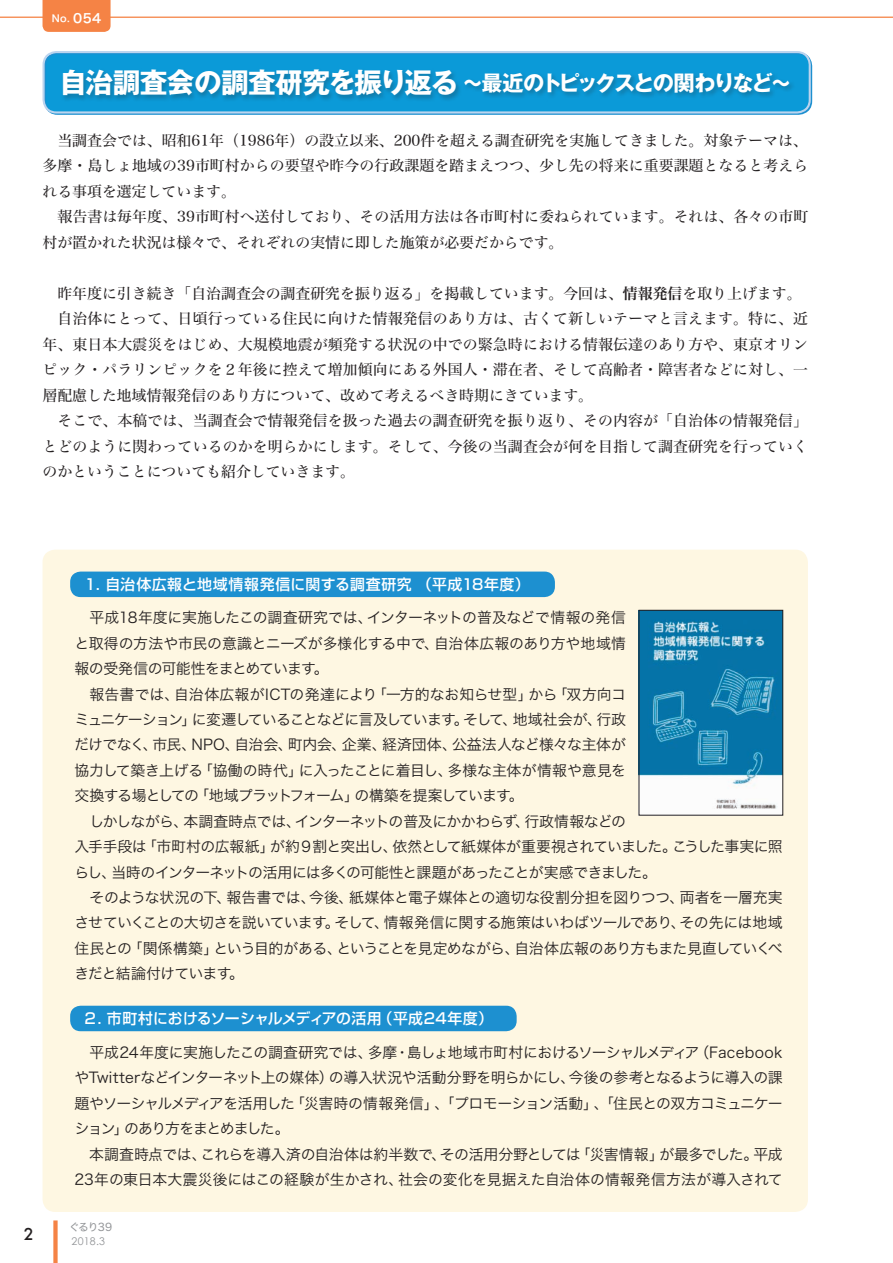
<style>
.page{position:relative;width:893px;height:1263px;background:#fff}
.page>*{position:absolute;margin:0;border:0;box-sizing:border-box;transform-origin:0 0}
.t1{font:700 21.3px "Gothic MB101 Pro";letter-spacing:-.1em;color:#fff}
.t2{font:500 15.9px "Futura";color:#231f20}
.t3{font:14.85px/25.5px "Hira Kaku Pro W3";letter-spacing:-.03em;color:#231f20}
.t4{font:14.85px/25.5px "Hira Min Std N W4";letter-spacing:.005em;color:#231f20}
.t5{font:500 14.85px "Shin Go Pro";letter-spacing:.02em;color:#fff}
.t6{font:10.65px "Century Gothic";color:#939598}
.t7{font:10.65px "Hira Kaku Std W4";letter-spacing:-.09em;color:#939598}
.t8{font:9.75px "Hira Kaku Pro W6";color:#fff}
.s1{font-size:12.6px}
.s2{font-size:27.6px}
.s3{font-family:"Hira Min Std N W6"}
</style>
<div class="page">
<hr style="left:0;top:17px;width:893px;height:1px;background:#f58345">
<div style="left:43px;top:0;width:68px;height:32px;background:#f58345"></div>
<div style="left:53px;top:1220px;width:5px;height:43px;background:#f58345"></div>
<div style="left:43px;top:550px;width:765px;height:662px;background:#fef7e2;border-radius:13px"></div>
<div style="left:45px;top:53px;width:766px;height:61px;background:#0b9ad8;border-radius:13px"></div>
<div style="left:44px;top:52px;width:768px;height:63px;border:2px solid #1d90d0;border-radius:13px"></div>
<div style="left:43px;top:51px;width:768px;height:63px;border:2px solid #bcd4ee;border-radius:13px"></div>
<div style="left:61px;top:67px;width:735px;height:35px;background:#231f20;opacity:.3"></div>
<div style="left:70px;top:572px;width:485px;height:25px;background:#1d90d0;border-radius:10px"></div>
<div style="left:70px;top:1006px;width:447px;height:25px;background:#1d90d0;border-radius:10px"></div>
<img style="left:641px;top:612px;width:140px;height:201px">
<div style="left:639px;top:610px;width:144px;height:205px;border:1px solid #231f20"></div>
<p class="t8" style="left:52px;top:9px;width:51px">No. <span class="s1">054</span></p>
<h1 class="t1" style="left:59px;top:65px;width:734px"><span class="s2">自治調査会の調査研究を振り返る</span> ～最近のトピックスとの関わりなど～</h1>
<p class="t4" style="left:43px;top:127px;width:767px">　当調査会では、昭和61年（1986年）の設立以来、200件を超える調査研究を実施してきました。対象テーマは、多摩・島しょ地域の39市町村からの要望や昨今の行政課題を踏まえつつ、少し先の将来に重要課題となると考えられる事項を選定しています。<br>　報告書は毎年度、39市町村へ送付しており、その活用方法は各市町村に委ねられています。それは、各々の市町村が置かれた状況は様々で、それぞれの実情に即した施策が必要だからです。</p>
<p class="t4" style="left:43px;top:280px;width:767px">　昨年度に引き続き「自治調査会の調査研究を振り返る」を掲載しています。今回は、<span class="s3">情報発信</span>を取り上げます。　自治体にとって、日頃行っている住民に向けた情報発信のあり方は、古くて新しいテーマと言えます。特に、近年、東日本大震災をはじめ、大規模地震が頻発する状況の中での緊急時における情報伝達のあり方や、東京オリンピック・パラリンピックを２年後に控えて増加傾向にある外国人・滞在者、そして高齢者・障害者などに対し、一層配慮した地域情報発信のあり方について、改めて考えるべき時期にきています。<br>　そこで、本稿では、当調査会で情報発信を扱った過去の調査研究を振り返り、その内容が「自治体の情報発信」とどのように関わっているのかを明らかにします。そして、今後の当調査会が何を目指して調査研究を行っていくのかということについても紹介していきます。</p>
<p class="t2" style="left:24px;top:1223px;width:11px">2</p>
<p class="t5" style="left:83px;top:572px;width:448px">１．自治体広報と地域情報発信に関する調査研究 （平成18年度）</p>
<p class="t3" style="left:74px;top:604px;width:710px">　平成18年度に実施したこの調査研究では、インターネットの普及などで情報の発信<br>と取得の方法や市民の意識とニーズが多様化する中で、自治体広報のあり方や地域情<br>報の受発信の可能性をまとめています。<br>　報告書では、自治体広報がICTの発達により「一方的なお知らせ型」から「双方向コ<br>ミュニケーション」に変遷していることなどに言及しています。そして、地域社会が、行政<br>だけでなく、市民、NPO、自治会、町内会、企業、経済団体、公益法人など様々な主体が<br>協力して築き上げる「協働の時代」に入ったことに着目し、多様な主体が情報や意見を<br>交換する場としての「地域プラットフォーム」の構築を提案しています。<br>　しかしながら、本調査時点では、インターネットの普及にかかわらず、行政情報などの<br>入手手段は「市町村の広報紙」が約９割と突出し、依然として紙媒体が重要視されていました。こうした事実に照らし、当時のインターネットの活用には多くの可能性と課題があったことが実感できました。<br>　そのような状況の下、報告書では、今後、紙媒体と電子媒体との適切な役割分担を図りつつ、両者を一層充実させていくことの大切さを説いています。そして、情報発信に関する施策はいわばツールであり、その先には地域住民との「関係構築」という目的がある、ということを見定めながら、自治体広報のあり方もまた見直していくべきだと結論付けています。</p>
<p class="t5" style="left:83px;top:1006px;width:412px">２．市町村におけるソーシャルメディアの活用（平成24年度）</p>
<p class="t3" style="left:74px;top:1038px;width:710px">　平成24年度に実施したこの調査研究では、多摩・島しょ地域市町村におけるソーシャルメディア（FacebookやTwitterなどインターネット上の媒体）の導入状況や活動分野を明らかにし、今後の参考となるように導入の課題やソーシャルメディアを活用した「災害時の情報発信」、「プロモーション活動」、「住民との双方コミュニケーション」のあり方をまとめました。<br>　本調査時点では、これらを導入済の自治体は約半数で、その活用分野としては「災害情報」が最多でした。平成23年の東日本大震災後にはこの経験が生かされ、社会の変化を見据えた自治体の情報発信方法が導入されて</p>
<p class="t7" style="left:69px;top:1219px;width:44px">ぐるり39</p>
<p class="t6" style="left:72px;top:1235px;width:35px">2018.3</p>
</div>
